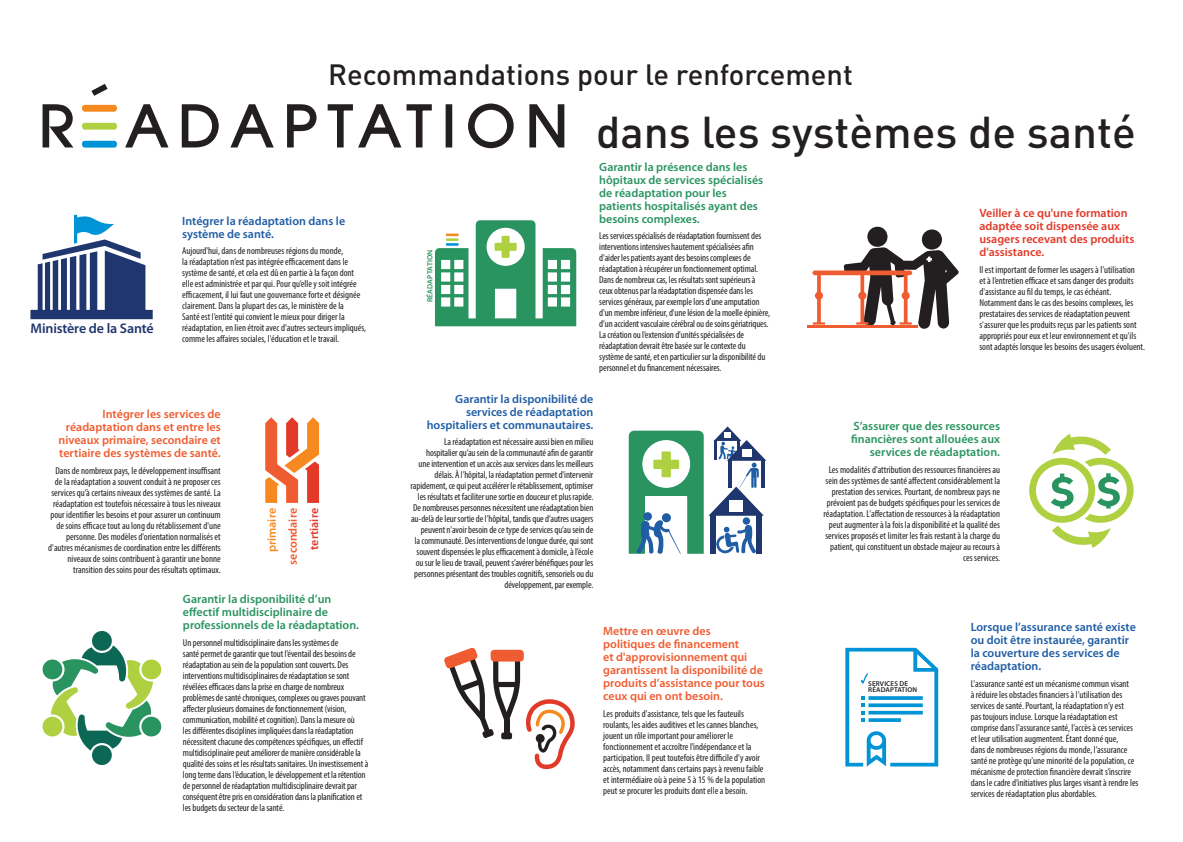
<style>
.page{position:relative;width:1183px;height:842px;background:#fff}
.page>*{position:absolute;margin:0;border:0;box-sizing:border-box;transform-origin:0 0}
.t1{font:500 44px "DIN";color:#231f20}
.t2{font:500 29px "DIN";color:#231f20}
.Legends{font:600 14px "Myriad Pro";letter-spacing:-.01em;color:#20366e}
.Legends-2{font:600 12px/13px "Myriad Pro";color:#2a9461}
.Legends-3{font:600 12px/13px "Myriad Pro";color:#f05c31}
.Legends-4{font:600 12px/13px "Myriad Pro";color:#205da5}
.Legends-5{font:600 12px/13px "Myriad Pro";color:#e23929}
.Legends-6{font:600 12px "Myriad Pro";color:#f6891f}
.Legends_sub-text{font:condensed 10px/11px "Myriad Pro";letter-spacing:-.01em;color:#231f20}
.Legends-7{font:condensed 10px/11px "Myriad Pro";color:#231f20;text-align:right}
.Legends-8{font:600 7.5px "Myriad Pro";letter-spacing:.02em;color:#2a9461}
.Legends-9{font:600 7px/6px "Myriad Pro";letter-spacing:.02em;color:#231f20}
</style>
<div class="page">
<svg style="left:42px;top:84px;width:523px;height:65px"></svg>
<svg style="left:30px;top:214px;width:123px;height:105px"></svg>
<svg style="left:435px;top:220px;width:141px;height:106px"></svg>
<hr style="left:806px;top:325px;width:111px;height:3px;background:#f05c31">
<svg style="left:812px;top:226px;width:146px;height:103px"></svg>
<svg style="left:43px;top:631px;width:118px;height:134px"></svg>
<svg style="left:444px;top:647px;width:131px;height:122px"></svg>
<svg style="left:845px;top:648px;width:92px;height:118px"></svg>
<svg style="left:1029px;top:434px;width:104px;height:114px"></svg>
<svg style="left:628px;top:426px;width:138px;height:128px"></svg>
<div style="left:710px;top:514px;width:5px;height:40px;background:#20366e"></div>
<div style="left:755px;top:514px;width:6px;height:40px;background:#20366e"></div>
<svg style="left:265px;top:417px;width:54px;height:86px"></svg>
<p class="t2" style="left:328px;top:56px;width:526px">Recommandations pour le renforcement</p>
<p class="Legends" style="left:30px;top:320px;width:125px">Ministère de la Santé</p>
<p class="Legends-4" style="left:182px;top:214px;width:164px">Intégrer la réadaptation dans le système de santé.</p>
<p class="Legends_sub-text" style="left:182px;top:245px;width:185px">Aujourd'hui, dans de nombreuses régions du monde,<br>la réadaptation n’est pas intégrée efficacement dans le système de santé, et cela est dû en partie à la façon dont elle est administrée et par qui. Pour qu’elle y soit intégrée efficacement, il lui faut une gouvernance forte et désignée clairement. Dans la plupart des cas, le ministère de la<br>Santé est l’entité qui convient le mieux pour diriger la réadaptation, en lien étroit avec d'autres secteurs impliqués, comme les affaires sociales, l'éducation et le travail.</p>
<p class="Legends-3" style="left:59px;top:408px;width:164px;text-align:right">Intégrer les services de réadaptation dans et entre les niveaux primaire, secondaire et tertiaire des systèmes de santé.</p>
<p class="Legends_sub-text" style="left:48px;top:465px;width:174px;text-align:right">Dans de nombreux pays, le développement insuffisant de la réadaptation a souvent conduit à ne proposer ces services qu’à certains niveaux des systèmes de santé. La réadaptation est toutefois nécessaire à tous les niveaux pour identifier les besoins et pour assurer un continuum de soins efficace tout au long du rétablissement d'une personne. Des modèles d'orientation normalisés et d'autres mécanismes de coordination entre les différents niveaux de soins contribuent à garantir une bonne transition des soins pour des résultats optimaux.</p>
<p class="Legends-6" style="left:265px;top:552px;width:46px;rotate:-90deg">primaire</p>
<p class="Legends-3" style="left:286px;top:565px;width:58px;rotate:-90deg">secondaire</p>
<p class="Legends-5" style="left:307px;top:550px;width:43px;rotate:-90deg">tertiaire</p>
<p class="Legends-2" style="left:183px;top:593px;width:178px">Garantir la disponibilité d’un effectif multidisciplinaire de professionnels de la réadaptation.</p>
<p class="Legends_sub-text" style="left:183px;top:637px;width:187px">Un personnel multidisciplinaire dans les systèmes de<br>santé permet de garantir que tout l’éventail des besoins de réadaptation au sein de la population sont couverts. Des interventions multidisciplinaires de réadaptation se sont révélées efficaces dans la prise en charge de nombreux problèmes de santé chroniques, complexes ou graves pouvant affecter plusieurs domaines de fonctionnement (vision, communication, mobilité et cognition). Dans la mesure où<br>les différentes disciplines impliquées dans la réadaptation nécessitent chacune des compétences spécifiques, un effectif multidisciplinaire peut améliorer de manière considérable la qualité des soins et les résultats sanitaires. Un investissement à long terme dans l’éducation, le développement et la rétention de personnel de réadaptation multidisciplinaire devrait par conséquent être pris en considération dans la planification et les budgets du secteur de la santé.</p>
<p class="Legends-8" style="left:425px;top:302px;width:54px;rotate:-90deg">RÉADAPTATION</p>
<p class="t1" style="left:596px;top:104px;width:541px">dans les systèmes de santé</p>
<p class="Legends-2" style="left:599px;top:160px;width:165px">Garantir la présence dans les hôpitaux de services spécialisés de réadaptation pour les patients hospitalisés ayant des besoins complexes.</p>
<p class="Legends_sub-text" style="left:599px;top:230px;width:172px">Les services spécialisés de réadaptation fournissent des interventions intensives hautement spécialisées afin d'aider les patients ayant des besoins complexes de réadaptation à récupérer un fonctionnement optimal.<br>Dans de nombreux cas, les résultats sont supérieurs à ceux obtenus par la réadaptation dispensée dans les services généraux, par exemple lors d’une amputation d'un membre inférieur, d'une lésion de la moelle épinière, d’un accident vasculaire cérébral ou de soins gériatriques.<br>La création ou l’extension d'unités spécialisées de réadaptation devrait être basée sur le contexte du système de santé, et en particulier sur la disponibilité du personnel et du financement nécessaires.</p>
<p class="Legends-5" style="left:979px;top:207px;width:156px">Veiller à ce qu'une formation adaptée soit dispensée aux usagers recevant des produits d'assistance.</p>
<p class="Legends_sub-text" style="left:979px;top:264px;width:167px">Il est important de former les usagers à l’utilisation<br>et à l’entretien efficace et sans danger des produits d'assistance au fil du temps, le cas échéant.<br>Notamment dans le cas des besoins complexes, les prestataires des services de réadaptation peuvent s'assurer que les produits reçus par les patients sont appropriés pour eux et leur environnement et qu'ils sont adaptés lorsque les besoins des usagers évoluent.</p>
<p class="Legends-4" style="left:426px;top:392px;width:168px;text-align:right">Garantir la disponibilité de services de réadaptation hospitaliers et communautaires.</p>
<p class="Legends_sub-text" style="left:410px;top:436px;width:184px;text-align:right">La réadaptation est nécessaire aussi bien en milieu hospitalier qu’au sein de la communauté afin de garantir<br>une intervention et un accès aux services dans les meilleurs délais. À l’hôpital, la réadaptation permet d'intervenir rapidement, ce qui peut accélérer le rétablissement, optimiser les résultats et faciliter une sortie en douceur et plus rapide.<br>De nombreuses personnes nécessitent une réadaptation bien au-delà de leur sortie de l’hôpital, tandis que d’autres usagers peuvent n'avoir besoin de ce type de services qu’au sein de<br>la communauté. Des interventions de longue durée, qui sont souvent dispensées le plus efficacement à domicile, à l’école ou sur le lieu de travail, peuvent s’avérer bénéfiques pour les personnes présentant des troubles cognitifs, sensoriels ou du développement, par exemple.</p>
<p class="Legends-3" style="left:603px;top:625px;width:163px">Mettre en œuvre des politiques de financement<br>et d'approvisionnement qui garantissent la disponibilité de produits d’assistance pour tous ceux qui en ont besoin.</p>
<p class="Legends_sub-text" style="left:603px;top:708px;width:163px">Les produits d'assistance, tels que les fauteuils roulants, les aides auditives et les cannes blanches, jouent un rôle important pour améliorer le fonctionnement et accroître l’indépendance et la participation. Il peut toutefois être difficile d’y avoir accès, notamment dans certains pays à revenu faible et intermédiaire où à peine 5 à 15 % de la population peut se procurer les produits dont elle a besoin.</p>
<p class="Legends-2" style="left:850px;top:420px;width:150px;text-align:right">S’assurer que des ressources financières sont allouées aux services de réadaptation.</p>
<p class="Legends-7" style="left:823px;top:464px;width:178px">Les modalités d'attribution des ressources financières au sein des systèmes de santé affectent considérablement la prestation des services. Pourtant, de nombreux pays ne prévoient pas de budgets spécifiques pour les services de réadaptation. L'affectation de ressources à la réadaptation peut augmenter à la fois la disponibilité et la qualité des services proposés et limiter les frais restant à la charge du patient, qui constituent un obstacle majeur au recours à ces services.</p>
<p class="Legends-9" style="left:868px;top:681px;width:50px">SERVICES DE<br>RÉADAPTATION</p>
<p class="Legends-4" style="left:970px;top:621px;width:167px">Lorsque l’assurance santé existe ou doit être instaurée, garantir la couverture des services de réadaptation.</p>
<p class="Legends_sub-text" style="left:970px;top:678px;width:169px">L'assurance santé est un mécanisme commun visant<br>à réduire les obstacles financiers à l’utilisation des services de santé. Pourtant, la réadaptation n’y est<br>pas toujours incluse. Lorsque la réadaptation est comprise dans l'assurance santé, l’accès à ces services et leur utilisation augmentent. Étant donné que,<br>dans de nombreuses régions du monde, l’assurance santé ne protège qu’une minorité de la population, ce mécanisme de protection financière devrait s’inscrire dans le cadre d’initiatives plus larges visant à rendre les services de réadaptation plus abordables.</p>
</div>
